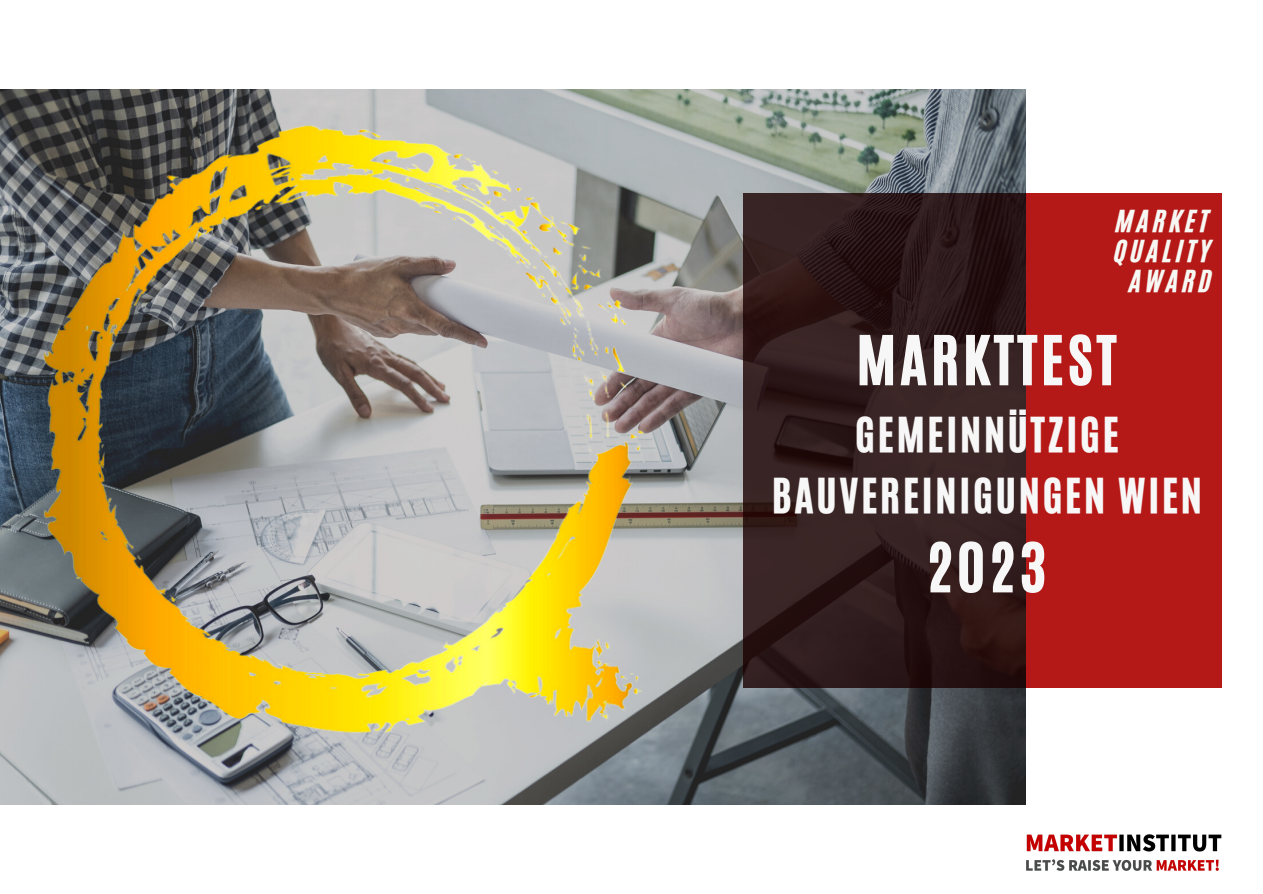
<style>
.page{position:relative;width:1263px;height:894px;background:#fff}
.page>*{position:absolute;margin:0;border:0;box-sizing:border-box;transform-origin:0 0}
.t1{font:57px "CA Generated";letter-spacing:.07em;color:#f8f7f7}
.t2{font:40.5px/60.8px "CA Generated";letter-spacing:.07em;color:#f8f7f7;text-align:center}
.t3{font:25.5px "CA Generated";letter-spacing:.15em;color:#f7f8f3}
</style>
<div class="page">
<img style="left:0;top:89px;width:1026px;height:714px">
<img style="left:0;top:120px;width:685px;height:685px">
<div style="left:1026px;top:194px;width:195px;height:493px;background:#b51917"></div>
<img style="left:1026px;top:834px;width:195px;height:37px">
<svg style="left:744px;top:194px;width:282px;height:493px;background:#311c1c"></svg>
<p class="t3" style="left:1116px;top:202px;width:94px">MARKET</p>
<p class="t3" style="left:1114px;top:233px;width:98px">QUALITY</p>
<p class="t3" style="left:1130px;top:263px;width:84px">AWARD</p>
<p class="t1" style="left:857px;top:319px;width:261px">MARKTTEST</p>
<p class="t2" style="left:772px;top:404px;width:432px">GEMEINNÜTZIGE<br>BAUVEREINIGUNGEN WIEN</p>
<p class="t1" style="left:927px;top:526px;width:121px">2023</p>
</div>
